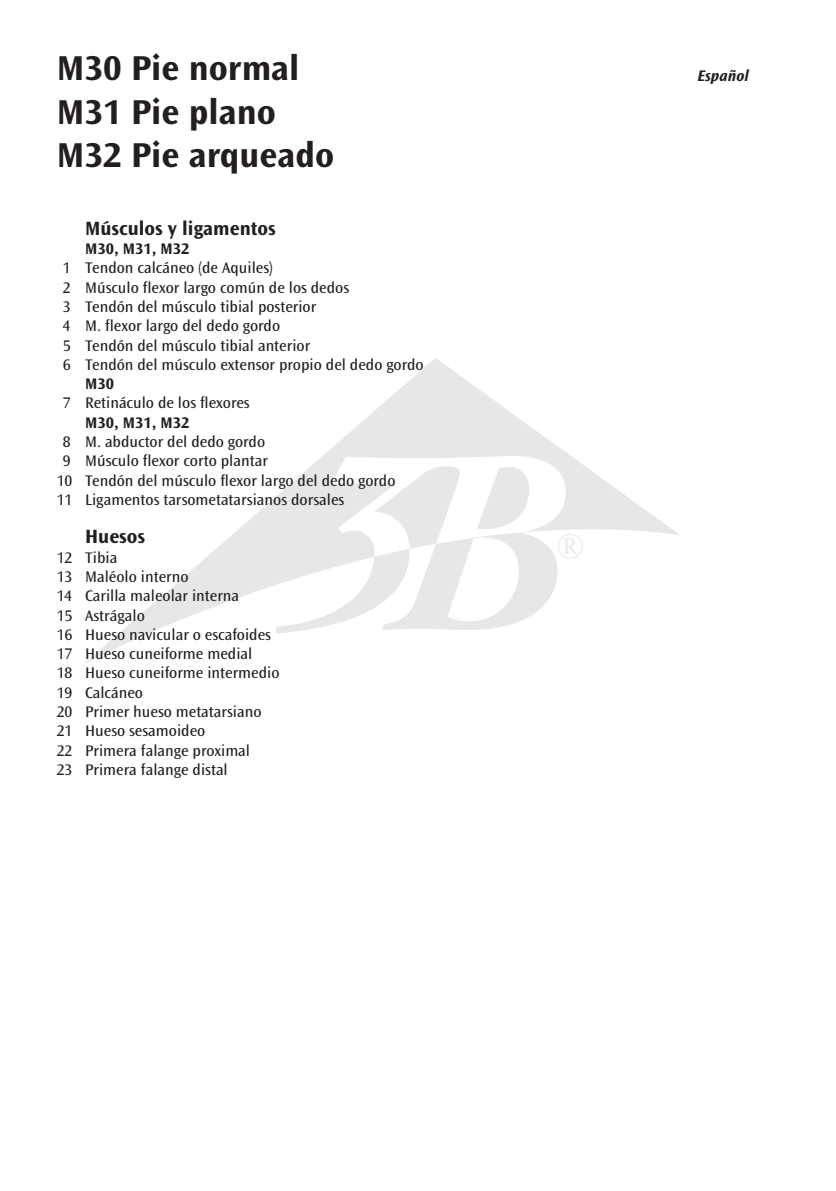
<style>
.page{position:relative;width:836px;height:1191px;background:#fff}
.page>*{position:absolute;margin:0;border:0;box-sizing:border-box;transform-origin:0 0}
.t1{font:36.2px "Perpetua";color:#e6e7e9}
.t2{font:700 36px/43.4px "Ocean Sans";color:#231f20}
.t3{font:700 20px "Ocean Sans";color:#231f20}
.t4{font:16px/19.2px "Ocean Sans";color:#231f20}
.t5{font:700 16px "Ocean Sans";color:#231f20}
.t6{font:italic 700 16px "Ocean Sans";color:#231f20}
</style>
<div class="page">
<svg style="left:84px;top:358px;width:595px;height:306px"></svg>
<svg style="left:276px;top:456px;width:289px;height:177px"></svg>
<h2 class="t2" style="left:57px;top:47px;width:244px">M30 Pie normal</h2>
<h2 class="t2" style="left:57px;top:90px;width:279px">M31 Pie plano<br>M32 Pie arqueado</h2>
<p class="t3" style="left:85px;top:217px;width:192px">Músculos y ligamentos</p>
<p class="t5" style="left:85px;top:240px;width:106px">M30, M31, M32</p>
<p class="t4" style="left:63px;top:259px;width:362px">1 Tendon calcáneo (de Aquiles)<br>2 Músculo flexor largo común de los dedos<br>3 Tendón del músculo tibial posterior<br>4 M. flexor largo del dedo gordo<br>5 Tendón del músculo tibial anterior<br>6 Tendón del músculo extensor propio del dedo gordo</p>
<p class="t5" style="left:85px;top:375px;width:30px">M30</p>
<p class="t4" style="left:63px;top:394px;width:188px">7 Retináculo de los flexores</p>
<p class="t5" style="left:85px;top:413px;width:106px">M30, M31, M32</p>
<p class="t4" style="left:63px;top:432px;width:204px">8 M. abductor del dedo gordo</p>
<p class="t4" style="left:63px;top:451px;width:206px">9 Músculo flexor corto plantar</p>
<p class="t4" style="left:57px;top:471px;width:340px">10 Tendón del músculo flexor largo del dedo gordo</p>
<p class="t4" style="left:57px;top:490px;width:289px">11 Ligamentos tarsometatarsianos dorsales</p>
<p class="t3" style="left:85px;top:525px;width:61px">Huesos</p>
<p class="t4" style="left:57px;top:548px;width:224px">12 Tibia<br>13 Maléolo interno<br>14 Carilla maleolar interna<br>15 Astrágalo<br>16 Hueso navicular o escafoides<br>17 Hueso cuneiforme medial<br>18 Hueso cuneiforme intermedio<br>19 Calcáneo<br>20 Primer hueso metatarsiano<br>21 Hueso sesamoideo<br>22 Primera falange proximal<br>23 Primera falange distal</p>
<p class="t6" style="left:697px;top:66px;width:53px">Español</p>
<h1 class="t1" style="left:556px;top:529px;width:29px">®</h1>
</div>
